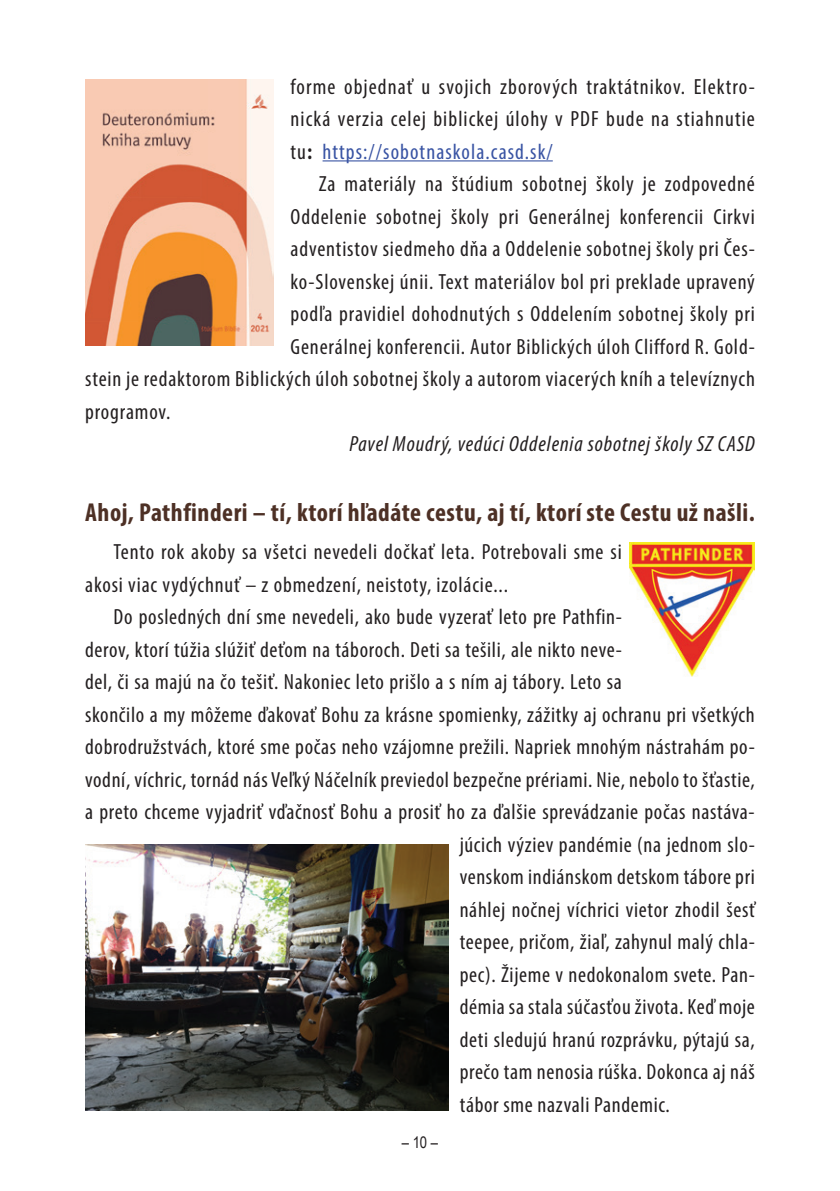
<style>
.page{position:relative;width:840px;height:1191px;background:#fff}
.page>*{position:absolute;margin:0;border:0;box-sizing:border-box;transform-origin:0 0}
.t1{font:700 condensed 26px "Myriad Pro";letter-spacing:.02em;color:#4d3025}
.t2{font:condensed 22px/32.4px "Myriad Pro";letter-spacing:.03em;color:#231f20;text-align:justify}
.t3{font:italic condensed 22px "Myriad Pro";letter-spacing:.04em;color:#231f20}
.t4{font:16px "Arial Narrow";color:#231f20}
.s1{font-weight:700}
.s2{color:#3853a3}
</style>
<div class="page">
<hr style="left:322px;top:160px;width:230px;height:1px;background:#3853a3">
<img style="left:85px;top:79px;width:188px;height:267px">
<img style="left:629px;top:542px;width:125px;height:135px">
<img style="left:85px;top:844px;width:363px;height:266px">
<p class="t2" style="left:290px;top:70px;width:465px">forme objednať u svojich zborových traktátnikov. Elektro&shy;nická verzia celej biblickej úlohy v PDF bude na stiahnutie tu<span class="s1">:</span> <span class="s2">https://sobotnaskola.casd.sk/</span></p>
<p class="t2" style="left:319px;top:167px;width:437px">Za materiály na štúdium sobotnej školy je zodpovedné</p>
<p class="t2" style="left:290px;top:200px;width:465px">Oddelenie sobotnej školy pri Generálnej konferencii Cirkvi</p>
<p class="t2" style="left:290px;top:232px;width:465px">adventistov siedmeho dňa a Oddelenie sobotnej školy pri Čes-</p>
<p class="t2" style="left:290px;top:265px;width:465px">ko-Slovenskej únii. Text materiálov bol pri preklade upravený</p>
<p class="t2" style="left:290px;top:297px;width:465px">podľa pravidiel dohodnutých s Oddelením sobotnej školy pri</p>
<p class="t2" style="left:290px;top:330px;width:465px">Generálnej konferencii. Autor Biblických úloh Clifford R. Gold-</p>
<p class="t2" style="left:85px;top:362px;width:671px">stein je redaktorom Biblických úloh sobotnej školy a autorom viacerých kníh a televíznych</p>
<p class="t2" style="left:85px;top:395px;width:87px">programov.</p>
<p class="t3" style="left:349px;top:430px;width:406px">Pavel Moudrý, vedúci Oddelenia sobotnej školy SZ CASD</p>
<p class="t1" style="left:85px;top:496px;width:671px">Ahoj, Pathfinderi – tí, ktorí hľadáte cestu, aj tí, ktorí ste Cestu už našli.</p>
<p class="t2" style="left:85px;top:536px;width:538px;text-indent:28px">Tento rok akoby sa všetci nevedeli dočkať leta. Potrebovali sme si akosi viac vydýchnuť – z obmedzení, neistoty, izolácie...</p>
<p class="t2" style="left:113px;top:600px;width:509px">Do posledných dní sme nevedeli, ako bude vyzerať leto pre Pathfin-</p>
<p class="t2" style="left:85px;top:633px;width:538px">derov, ktorí túžia slúžiť deťom na táboroch. Deti sa tešili, ale nikto neve-</p>
<p class="t2" style="left:85px;top:665px;width:538px">del, či sa majú na čo tešiť. Nakoniec leto prišlo a s ním aj tábory. Leto sa</p>
<p class="t2" style="left:85px;top:698px;width:670px">skončilo a my môžeme ďakovať Bohu za krásne spomienky, zážitky aj ochranu pri všetkých</p>
<p class="t2" style="left:85px;top:730px;width:670px">dobrodružstvách, ktoré sme počas neho vzájomne prežili. Napriek mnohým nástrahám po-</p>
<p class="t2" style="left:85px;top:763px;width:671px">vodní, víchric, tornád nás Veľký Náčelník previedol bezpečne prériami. Nie, nebolo to šťastie,</p>
<p class="t2" style="left:85px;top:795px;width:670px">a preto chceme vyjadriť vďačnosť Bohu a prosiť ho za ďalšie sprevádzanie počas nastáva-</p>
<p class="t2" style="left:459px;top:828px;width:296px">júcich výziev pandémie (na jednom slo-</p>
<p class="t2" style="left:459px;top:860px;width:296px">venskom indiánskom detskom tábore pri</p>
<p class="t2" style="left:459px;top:893px;width:296px">náhlej nočnej víchrici vietor zhodil šesť</p>
<p class="t2" style="left:459px;top:925px;width:296px">teepee, pričom, žiaľ, zahynul malý chla-</p>
<p class="t2" style="left:459px;top:958px;width:296px">pec). Žijeme v nedokonalom svete. Pan-</p>
<p class="t2" style="left:459px;top:990px;width:296px">démia sa stala súčasťou života. Keď moje</p>
<p class="t2" style="left:459px;top:1023px;width:296px">deti sledujú hranú rozprávku, pýtajú sa,</p>
<p class="t2" style="left:459px;top:1055px;width:296px">prečo tam nenosia rúška. Dokonca aj náš</p>
<p class="t2" style="left:459px;top:1088px;width:211px">tábor sme nazvali Pandemic.</p>
<p class="t4" style="left:401px;top:1130px;width:38px">– 10 –</p>
</div>
